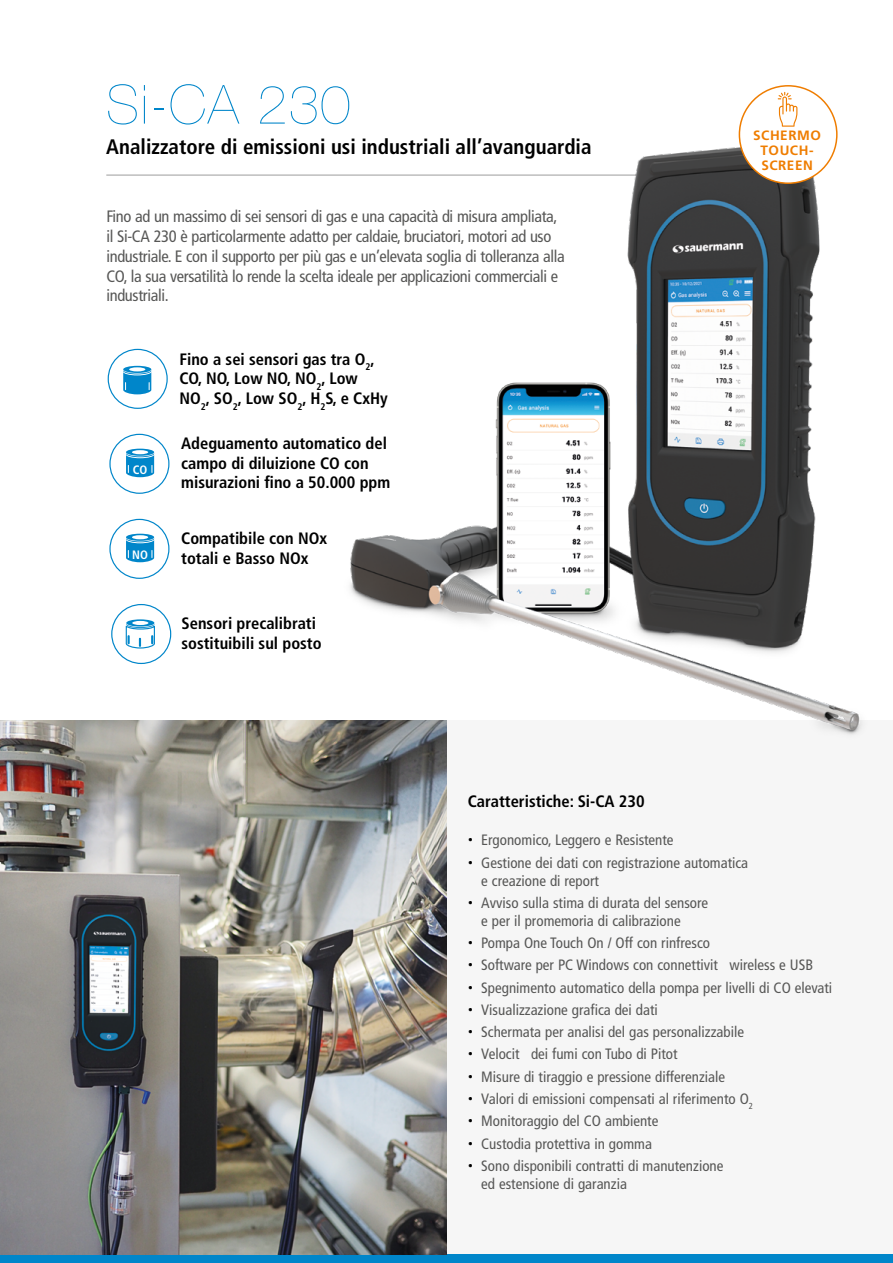
<style>
.page{position:relative;width:893px;height:1263px;background:#fff}
.page>*{position:absolute;margin:0;border:0;box-sizing:border-box;transform-origin:0 0}
.t1{font:200 54px "Helvetica Neue LT Std";letter-spacing:.03em;color:#0086ca}
.t2{font:700 condensed 21px "Frutiger LT Std";color:#000}
.t3{font:condensed 16.5px/19.8px "Frutiger LT Std";letter-spacing:-.02em;color:#575756}
.t4{font:700 condensed 16.5px/19.8px "Frutiger LT Std";color:#000}
.t5{font:condensed 15px/18px "Frutiger LT Std";color:#575756}
.t6{font:700 13.5px/15px "Frutiger LT Std";letter-spacing:.04em;color:#ef7d00;text-align:center}
.t7{font:700 condensed 12.15px "Frutiger LT Std";color:#fff}
.s1{font-family:"Helvetica";font-stretch:normal;color:#000}
</style>
<div class="page">
<div style="left:0;top:720px;width:893px;height:534px;background:#f6f6f6"></div>
<div style="left:0;top:1254px;width:893px;height:9px;background:#0086ca"></div>
<hr style="left:106px;top:175px;width:703px;height:1px;background:#9d9d9c">
<img style="left:323px;top:123px;width:539px;height:630px">
<div style="left:108px;top:349px;width:60px;height:60px;border:1px solid #0086ca;border-radius:50%"></div>
<svg style="left:123px;top:366px;width:28px;height:28px"></svg>
<div style="left:111px;top:604px;width:60px;height:60px;border:1px solid #0086ca;border-radius:50%"></div>
<svg style="left:125px;top:619px;width:30px;height:30px"></svg>
<div style="left:109px;top:434px;width:60px;height:60px;border:1px solid #0086ca;border-radius:50%"></div>
<svg style="left:126px;top:449px;width:28px;height:28px"></svg>
<div style="left:109px;top:519px;width:60px;height:60px;border:1px solid #0086ca;border-radius:50%"></div>
<svg style="left:126px;top:534px;width:28px;height:28px"></svg>
<img style="left:0;top:720px;width:446px;height:534px">
<div style="left:739px;top:86px;width:98px;height:97px;background:#fff;border-radius:50%"></div>
<div style="left:739px;top:85px;width:99px;height:99px;border:2px solid #ef7d00;border-radius:50%"></div>
<svg style="left:778px;top:92px;width:19px;height:35px"></svg>
<h1 class="t1" style="left:106px;top:73px;width:246px">Si-CA 230</h1>
<h2 class="t2" style="left:106px;top:135px;width:487px">Analizzatore di emissioni usi industriali all’avanguardia</h2>
<p class="t3" style="left:106px;top:207px;width:460px">Fino ad un massimo di sei sensori di gas e una capacità di misura ampliata, il Si-CA 230 è particolarmente adatto per caldaie, bruciatori, motori ad uso industriale. E con il supporto per più gas e un’elevata soglia di tolleranza alla CO, la sua versatilità lo rende la scelta ideale per applicazioni commerciali e industriali.</p>
<p class="t7" style="left:133px;top:462px;width:16px">CO</p>
<p class="t7" style="left:132px;top:547px;width:17px">NO</p>
<p class="t4" style="left:179px;top:349px;width:210px">Fino a sei sensori gas tra O<sub>2</sub>,<br>CO, NO, Low NO, NO<sub>2</sub>, Low<br>NO<sub>2</sub>, SO<sub>2</sub>, Low SO<sub>2</sub>, H<sub>2</sub>S, e CxHy</p>
<p class="t4" style="left:181px;top:433px;width:211px">Adeguamento automatico del campo di diluizione CO con misurazioni fino a 50.000 ppm</p>
<p class="t4" style="left:181px;top:528px;width:147px">Compatibile con NOx totali e Basso NOx</p>
<p class="t4" style="left:182px;top:613px;width:142px">Sensori precalibrati sostituibili sul posto</p>
<p class="t4" style="left:468px;top:792px;width:178px">Caratteristiche: Si-CA 230</p>
<p class="t6" style="left:753px;top:128px;width:69px">SCHERMO<br>TOUCH-<br>SCREEN</p>
<p class="t5" style="left:468px;top:831px;width:207px"><span class="s1">•</span> Ergonomico, Leggero e Resistente</p>
<p class="t5" style="left:481px;top:853px;width:268px;text-indent:-14px"><span class="s1">•</span> Gestione dei dati con registrazione automatica e creazione di report</p>
<p class="t5" style="left:481px;top:894px;width:229px;text-indent:-14px"><span class="s1">•</span> Avviso sulla stima di durata del sensore e per il promemoria di calibrazione</p>
<p class="t5" style="left:468px;top:934px;width:244px"><span class="s1">•</span> Pompa One Touch On / Off con rinfresco</p>
<p class="t5" style="left:468px;top:956px;width:347px"><span class="s1">•</span> Software per PC Windows con connettivit wireless e USB</p>
<p class="t5" style="left:468px;top:978px;width:366px"><span class="s1">•</span> Spegnimento automatico della pompa per livelli di CO elevati</p>
<p class="t5" style="left:468px;top:1001px;width:192px"><span class="s1">•</span> Visualizzazione grafica dei dati</p>
<p class="t5" style="left:468px;top:1023px;width:278px"><span class="s1">•</span> Schermata per analisi del gas personalizzabile</p>
<p class="t5" style="left:468px;top:1045px;width:211px"><span class="s1">•</span> Velocit dei fumi con Tubo di Pitot</p>
<p class="t5" style="left:468px;top:1067px;width:259px"><span class="s1">•</span> Misure di tiraggio e pressione differenziale</p>
<p class="t5" style="left:468px;top:1090px;width:287px"><span class="s1">•</span> Valori di emissioni compensati al riferimento O<sub>2</sub></p>
<p class="t5" style="left:468px;top:1112px;width:192px"><span class="s1">•</span> Monitoraggio del CO ambiente</p>
<p class="t5" style="left:468px;top:1134px;width:186px"><span class="s1">•</span> Custodia protettiva in gomma</p>
<p class="t5" style="left:481px;top:1157px;width:244px;text-indent:-14px"><span class="s1">•</span> Sono disponibili contratti di manutenzione ed estensione di garanzia</p>
</div>
